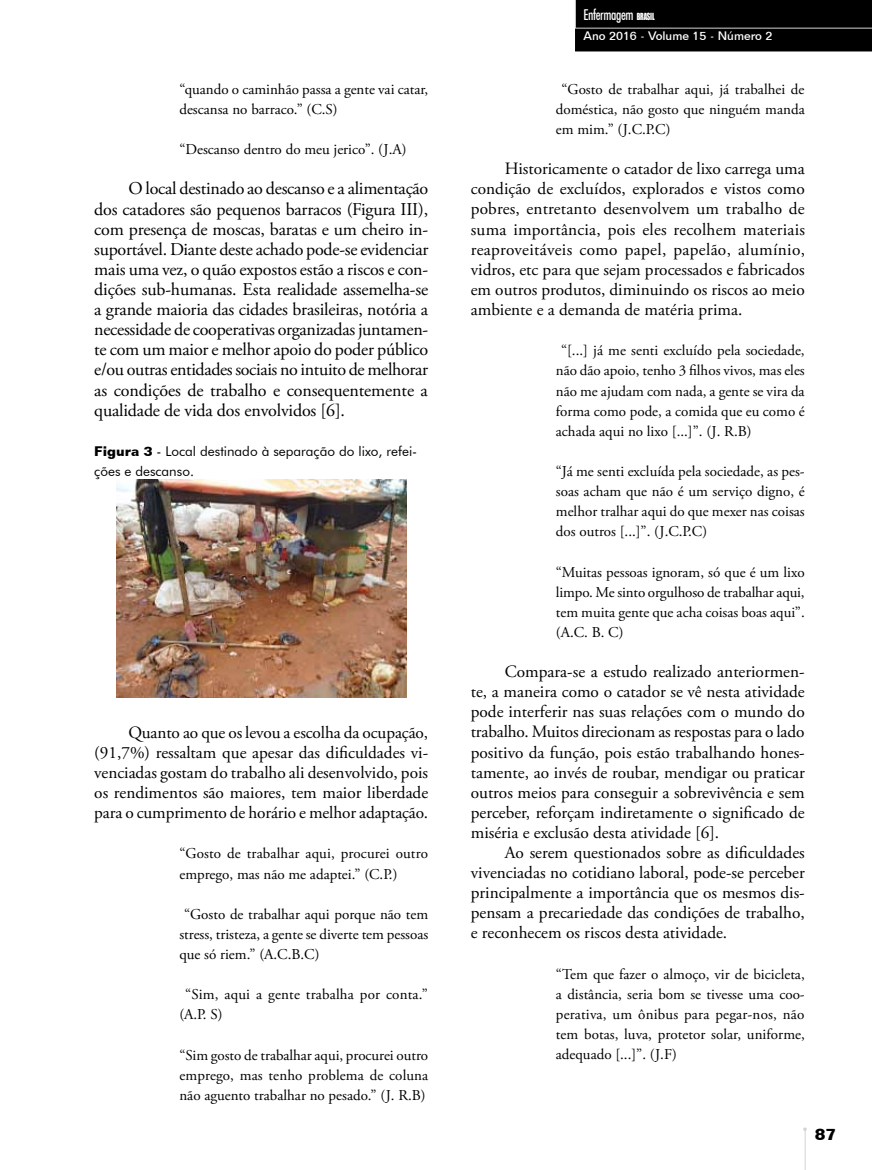
<style>
.page{position:relative;width:872px;height:1170px;background:#fff}
.page>*{position:absolute;margin:0;border:0;box-sizing:border-box;transform-origin:0 0}
.t1{font:18px/20.1px "Adobe Garamond Pro";letter-spacing:-.01em;color:#000;text-align:justify}
.t2{font:17.25px/20.1px "Adobe Garamond Pro";color:#000;text-align:justify}
.t3{font:700 16.5px "Folio BT";color:#000}
.t4{font:15px/20.1px "Adobe Garamond Pro";color:#000;text-align:justify}
.t5{font:500 condensed 15px "Futura BT";letter-spacing:-.03em;color:#fff;scale:.9 1}
.t6{font:13.5px/20.1px "Futura BT";color:#000}
.t7{font:500 12px "Folio BT";color:#fff}
.s1{font-family:"Folio BT";font-weight:700}
.s2{font-family:"Impact";font-weight:400;font-stretch:normal;font-size:9px}
</style>
<div class="page">
<hr style="left:805px;top:1128px;width:1px;height:41px;background:#d1d3d4">
<div style="left:575px;top:0;width:297px;height:51px;background:#000"></div>
<img style="left:116px;top:479px;width:290px;height:218px">
<p class="t4" style="left:179px;top:79px;width:250px">“quando o caminhão passa a gente vai catar, descansa no barraco.” (C.S)</p>
<p class="t4" style="left:179px;top:140px;width:229px">“Descanso dentro do meu jerico”. (J.A)</p>
<p class="t1" style="left:94px;top:179px;width:335px;text-indent:34px">O local destinado ao descanso e a alimentação dos catadores são pequenos barracos (Figura III), com presença de moscas, baratas e um cheiro in&shy;suportável. Diante deste achado pode-se evidenciar mais uma vez, o quão expostos estão a riscos e con&shy;dições sub-humanas. Esta realidade assemelha-se a grande maioria das cidades brasileiras, notória a necessidade de cooperativas organizadas juntamen&shy;te com um maior e melhor apoio do poder público e/ou outras entidades sociais no intuito de melhorar as condições de trabalho e consequentemente a qualidade de vida dos envolvidos [6].</p>
<p class="t6" style="left:94px;top:441px;width:324px"><span class="s1">Figura 3</span> - Local destinado à separação do lixo, refei&shy;ções e descanso.</p>
<p class="t2" style="left:94px;top:722px;width:335px;text-indent:34px">Quanto ao que os levou a escolha da ocupação, (91,7%) ressaltam que apesar das dificuldades vi&shy;venciadas gostam do trabalho ali desenvolvido, pois os rendimentos são maiores, tem maior liberdade para o cumprimento de horário e melhor adaptação.</p>
<p class="t4" style="left:179px;top:844px;width:250px">“Gosto de trabalhar aqui, procurei outro emprego, mas não me adaptei.” (C.P.)</p>
<p class="t4" style="left:179px;top:904px;width:250px;text-indent:5px">“Gosto de trabalhar aqui porque não tem stress, tristeza, a gente se diverte tem pessoas que só riem.” (A.C.B.C)</p>
<p class="t4" style="left:179px;top:984px;width:250px;text-indent:6px">“Sim, aqui a gente trabalha por conta.” (A.P. S)</p>
<p class="t4" style="left:179px;top:1045px;width:250px">“Sim gosto de trabalhar aqui, procurei outro emprego, mas tenho problema de coluna não aguento trabalhar no pesado.” (J. R.B)</p>
<p class="t5" style="left:583px;top:6px;width:80px">Enfermagem <span class="s2">BRASIL</span></p>
<p class="t7" style="left:583px;top:28px;width:190px">Ano 2016 - Volume 15 - Número 2</p>
<p class="t4" style="left:556px;top:79px;width:250px;text-indent:6px">“Gosto de trabalhar aqui, já trabalhei de doméstica, não gosto que ninguém manda em mim.” (J.C.P.C)</p>
<p class="t2" style="left:471px;top:159px;width:336px;text-indent:34px">Historicamente o catador de lixo carrega uma condição de excluídos, explorados e vistos como pobres, entretanto desenvolvem um trabalho de suma importância, pois eles recolhem materiais reaproveitáveis como papel, papelão, alumínio, vidros, etc para que sejam processados e fabricados em outros produtos, diminuindo os riscos ao meio ambiente e a demanda de matéria prima.</p>
<p class="t4" style="left:556px;top:341px;width:250px;text-indent:5px">“[...] já me senti excluído pela sociedade, não dão apoio, tenho 3 filhos vivos, mas eles não me ajudam com nada, a gente se vira da forma como pode, a comida que eu como é achada aqui no lixo [...]”. (J. R.B)</p>
<p class="t4" style="left:556px;top:461px;width:250px">“Já me senti excluída pela sociedade, as pes&shy;soas acham que não é um serviço digno, é melhor tralhar aqui do que mexer nas coisas dos outros [...]”. (J.C.P.C)</p>
<p class="t4" style="left:556px;top:562px;width:250px">“Muitas pessoas ignoram, só que é um lixo limpo. Me sinto orgulhoso de trabalhar aqui, tem muita gente que acha coisas boas aqui”. (A.C. B. C)</p>
<p class="t2" style="left:471px;top:662px;width:335px;text-indent:34px">Compara-se a estudo realizado anteriormen&shy;te, a maneira como o catador se vê nesta atividade pode interferir nas suas relações com o mundo do trabalho. Muitos direcionam as respostas para o lado positivo da função, pois estão trabalhando hones&shy;tamente, ao invés de roubar, mendigar ou praticar outros meios para conseguir a sobrevivência e sem perceber, reforçam indiretamente o significado de miséria e exclusão desta atividade [6].</p>
<p class="t2" style="left:471px;top:843px;width:335px;text-indent:34px">Ao serem questionados sobre as dificuldades vivenciadas no cotidiano laboral, pode-se perceber principalmente a importância que os mesmos dis&shy;pensam a precariedade das condições de trabalho, e reconhecem os riscos desta atividade.</p>
<p class="t4" style="left:556px;top:964px;width:250px">“Tem que fazer o almoço, vir de bicicleta, a distância, seria bom se tivesse uma coo&shy;perativa, um ônibus para pegar-nos, não tem botas, luva, protetor solar, uniforme, adequado [...]”. (J.F)</p>
<p class="t3" style="left:814px;top:1123px;width:23px">87</p>
</div>
